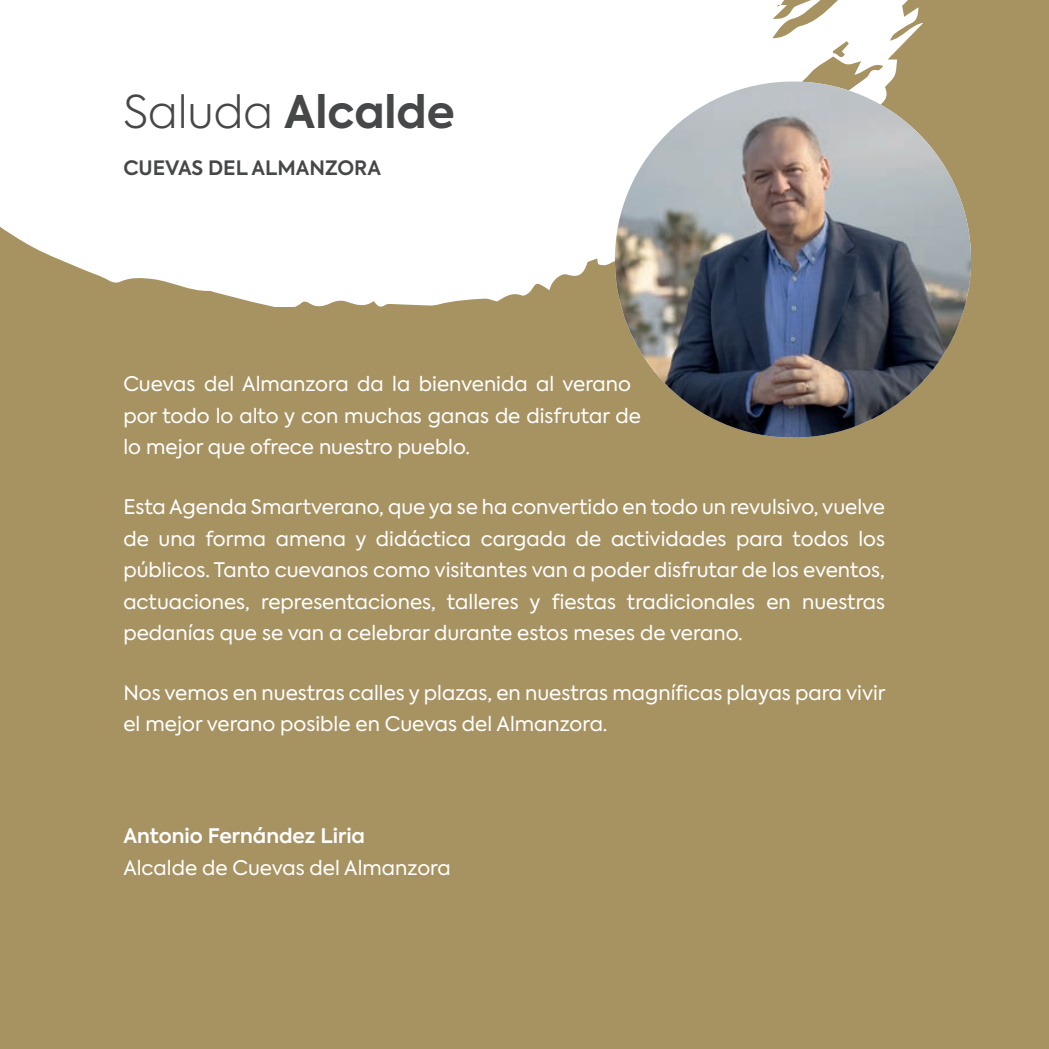
<style>
.page{position:relative;width:1049px;height:1049px;background:#a79262}
.page>*{position:absolute;margin:0;border:0;box-sizing:border-box;transform-origin:0 0}
.t1{font:700 44.75px "Axiforma";color:#464748}
.t2{font:20px/31.5px "Axiforma";color:#fff}
.t3{font:600 20px "Axiforma";color:#fff}
.t4{font:600 19.75px "Axiforma";color:#464748}
.s1{font-weight:300}
</style>
<div class="page">
<svg style="left:0;top:0;width:929px;height:306px;background:#f7f6f2"></svg>
<img style="left:615px;top:81px;width:356px;height:357px;border-radius:178px">
<h1 class="t1" style="left:123px;top:81px;width:333px"><span class="s1">Saluda</span> Alcalde</h1>
<p class="t4" style="left:123px;top:154px;width:259px">CUEVAS DEL ALMANZORA</p>
<p class="t2" style="left:123px;top:368px;width:519px">Cuevas del Almanzora da la bienvenida al verano por todo lo alto y con muchas ganas de disfrutar de lo mejor que ofrece nuestro pueblo.</p>
<p class="t2" style="left:123px;top:491px;width:763px;text-align:justify">Esta Agenda Smartverano, que ya se ha convertido en todo un revulsivo, vuelve de una forma amena y didáctica cargada de actividades para todos los públicos. Tanto cuevanos como visitantes van a poder disfrutar de los eventos, actuaciones, representaciones, talleres y fiestas tradicionales en nuestras pedanías que se van a celebrar durante estos meses de verano.</p>
<p class="t2" style="left:123px;top:677px;width:764px">Nos vemos en nuestras calles y plazas, en nuestras magníficas playas para vivir el mejor verano posible en Cuevas del Almanzora.</p>
<p class="t3" style="left:123px;top:823px;width:243px">Antonio Fernández Liria</p>
<p class="t2" style="left:123px;top:852px;width:329px">Alcalde de Cuevas del Almanzora</p>
</div>
